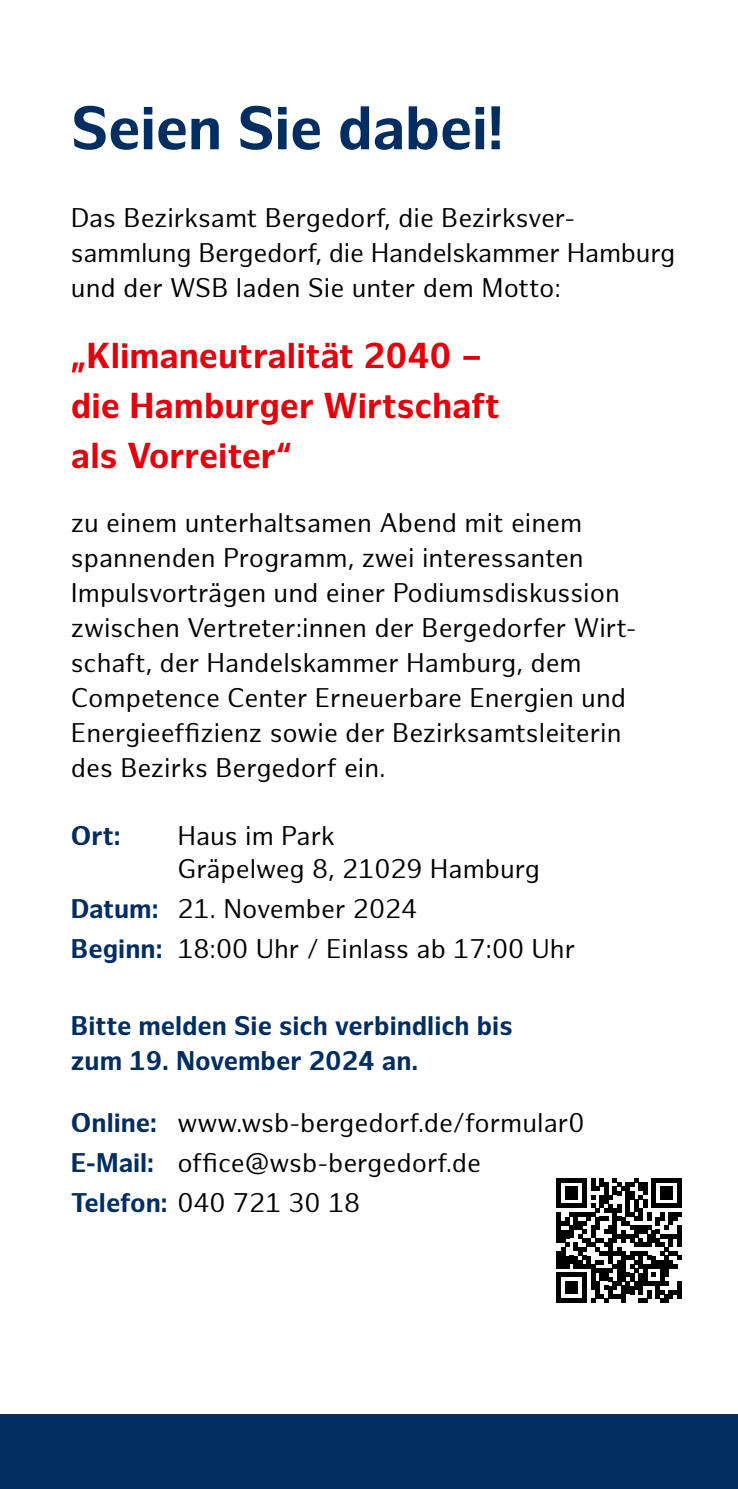
<style>
.page{position:relative;width:738px;height:1489px;background:#fff}
.page>*{position:absolute;margin:0;border:0;box-sizing:border-box;transform-origin:0 0}
.t1{font:700 60px "Hamburg Sans";letter-spacing:-.01em;color:#002d62}
.t2{font:700 35px/50px "Hamburg Sans";color:#e3000b}
.t3{font:26.25px/35px "Hamburg Sans";color:#000}
.t4{font:700 26.25px/35px "Hamburg Sans";color:#002d62}
.s1{font-weight:700;color:#002d62}
</style>
<div class="page">
<div style="left:0;top:1414px;width:737px;height:74px;background:#002d62"></div>
<svg style="left:556px;top:1178px;width:125px;height:124px"></svg>
<div style="left:676px;top:1281px;width:5px;height:17px;background:#000"></div>
<h1 class="t1" style="left:71px;top:93px;width:434px">Seien Sie dabei!</h1>
<p class="t3" style="left:71px;top:201px;width:605px">Das Bezirksamt Bergedorf, die Bezirksver&shy;sammlung Bergedorf, die Handelskammer Hamburg und der WSB laden Sie unter dem Motto:</p>
<h2 class="t2" style="left:71px;top:332px;width:430px">„Klimaneutralität 2040 – die Hamburger Wirtschaft als Vorreiter“</h2>
<p class="t3" style="left:71px;top:506px;width:566px">zu einem unterhaltsamen Abend mit einem spannenden Programm, zwei interessanten Impulsvorträgen und einer Podiumsdiskussion zwischen Vertreter:innen der Bergedorfer Wirt&shy;schaft, der Handelskammer Hamburg, dem Competence Center Erneuerbare Energien und Energieeffizienz sowie der Bezirksamtsleiterin des Bezirks Bergedorf ein.</p>
<p class="t4" style="left:71px;top:819px;width:51px">Ort:</p>
<p class="t3" style="left:177px;top:820px;width:364px;line-height:32.5px">Haus im Park<br>Gräpelweg 8, 21029 Hamburg</p>
<p class="t3" style="left:71px;top:889px;width:505px;line-height:40px"><span class="s1">Datum:</span> 21. November 2024<br><span class="s1">Beginn:</span> 18:00 Uhr / Einlass ab 17:00 Uhr</p>
<p class="t4" style="left:71px;top:1009px;width:443px">Bitte melden Sie sich verbindlich bis zum 19. November 2024 an.</p>
<p class="t3" style="left:71px;top:1103px;width:514px;line-height:40px"><span class="s1">Online:</span> www.wsb-bergedorf.de/formular0<br><span class="s1">E-Mail:</span> office@wsb-bergedorf.de<br><span class="s1">Telefon:</span> 040 721 30 18</p>
</div>
